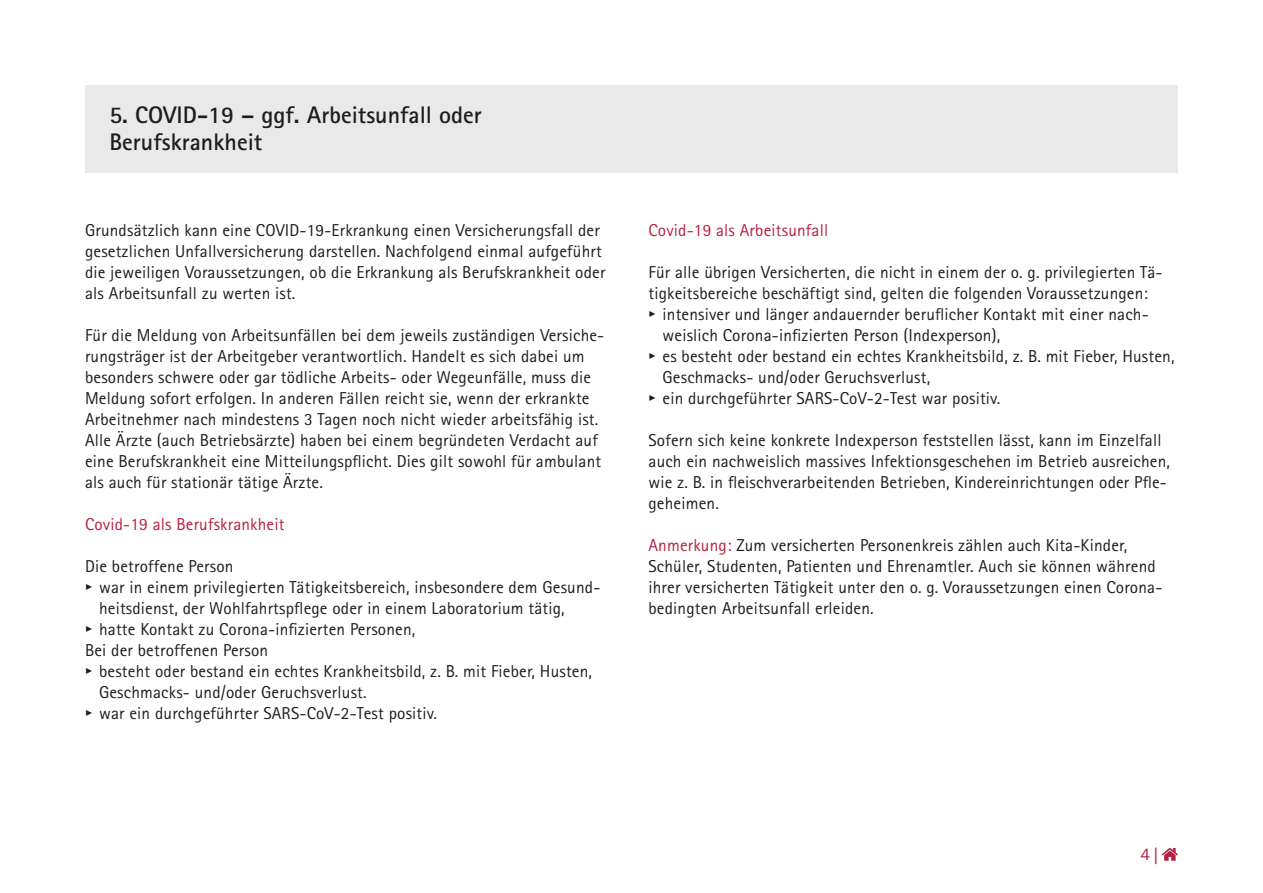
<style>
.page{position:relative;width:1263px;height:893px;background:#fff}
.page>*{position:absolute;margin:0;border:0;box-sizing:border-box;transform-origin:0 0}
.t1{font:700 24px/27px "Rotis Sans Serif Std";color:#1d1d1b}
.t2{font:17.25px/21px "Rotis Sans Serif Std";letter-spacing:.01em;color:#1d1d1b}
.t3{font:17.25px "Rotis Sans Serif Std";letter-spacing:.01em;color:#b71e3f}
.t4{font:16.5px "Franklin Gothic Itc T";color:#b71e3f}
.s1{font-family:"Dingbests";font-size:12px}
.s2{color:#b71e3f}
.s3{font-family:"News Gothic Std"}
</style>
<div class="page">
<div style="left:85px;top:85px;width:1093px;height:88px;background:#e9e9e9"></div>
<svg style="left:1162px;top:848px;width:16px;height:13px"></svg>
<h1 class="t1" style="left:109px;top:101px;width:374px">5. COVID-19 – ggf. Arbeitsunfall oder<br>Berufskrankheit</h1>
<p class="t2" style="left:85px;top:219px;width:522px">Grundsätzlich kann eine COVID-19-Erkrankung einen Versicherungsfall der gesetzlichen Unfallversicherung darstellen. Nachfolgend einmal aufgeführt die jeweiligen Voraussetzungen, ob die Erkrankung als Berufskrankheit oder als Arbeitsunfall zu werten ist.</p>
<p class="t2" style="left:85px;top:324px;width:521px">Für die Meldung von Arbeitsunfällen bei dem jeweils zuständigen Versiche&shy;rungsträger ist der Arbeitgeber verantwortlich. Handelt es sich dabei um besonders schwere oder gar tödliche Arbeits- oder Wegeunfälle, muss die Meldung sofort erfolgen. In anderen Fällen reicht sie, wenn der erkrankte Arbeitnehmer nach mindestens 3 Tagen noch nicht wieder arbeitsfähig ist.<br>Alle Ärzte (auch Betriebsärzte) haben bei einem begründeten Verdacht auf eine Berufskrankheit eine Mitteilungspflicht. Dies gilt sowohl für ambulant als auch für stationär tätige Ärzte.</p>
<p class="t3" style="left:85px;top:514px;width:201px">Covid-19 als Berufskrankheit</p>
<p class="t2" style="left:85px;top:555px;width:150px">Die betroffene Person</p>
<p class="t2" style="left:85px;top:576px;width:517px"><span class="s1">&gt;</span> war in einem privilegierten Tätigkeitsbereich, insbesondere dem Gesund-</p>
<p class="t2" style="left:99px;top:597px;width:467px">heitsdienst, der Wohlfahrtspflege oder in einem Laboratorium tätig,</p>
<p class="t2" style="left:85px;top:618px;width:332px"><span class="s1">&gt;</span> hatte Kontakt zu Corona-infizierten Personen,</p>
<p class="t2" style="left:85px;top:639px;width:185px">Bei der betroffenen Person</p>
<p class="t2" style="left:85px;top:660px;width:509px"><span class="s1">&gt;</span> besteht oder bestand ein echtes Krankheitsbild, z. B. mit Fieber, Husten,</p>
<p class="t2" style="left:99px;top:681px;width:269px">Geschmacks- und/oder Geruchsverlust.</p>
<p class="t2" style="left:85px;top:702px;width:353px"><span class="s1">&gt;</span> war ein durchgeführter SARS-CoV-2-Test positiv.</p>
<p class="t3" style="left:648px;top:220px;width:181px">Covid-19 als Arbeitsunfall</p>
<p class="t2" style="left:648px;top:261px;width:515px">Für alle übrigen Versicherten, die nicht in einem der o. g. privilegierten Tä-</p>
<p class="t2" style="left:648px;top:282px;width:501px">tigkeitsbereiche beschäftigt sind, gelten die folgenden Voraussetzungen:</p>
<p class="t2" style="left:648px;top:303px;width:502px"><span class="s1">&gt;</span> intensiver und länger andauernder beruflicher Kontakt mit einer nach-</p>
<p class="t2" style="left:662px;top:324px;width:339px">weislich Corona-infizierten Person (Indexperson),</p>
<p class="t2" style="left:648px;top:345px;width:528px"><span class="s1">&gt;</span> es besteht oder bestand ein echtes Krankheitsbild, z. B. mit Fieber, Husten,</p>
<p class="t2" style="left:662px;top:366px;width:269px">Geschmacks- und/oder Geruchsverlust,</p>
<p class="t2" style="left:648px;top:387px;width:353px"><span class="s1">&gt;</span> ein durchgeführter SARS-CoV-2-Test war positiv.</p>
<p class="t2" style="left:648px;top:429px;width:523px">Sofern sich keine konkrete Indexperson feststellen lässt, kann im Einzelfall auch ein nachweislich massives Infektionsgeschehen im Betrieb ausreichen, wie z. B. in fleischverarbeitenden Betrieben, Kindereinrichtungen oder Pfle&shy;geheimen.</p>
<p class="t2" style="left:648px;top:534px;width:515px"><span class="s2">Anmerkung:</span> Zum versicherten Personenkreis zählen auch Kita-Kinder, Schüler, Studenten, Patienten und Ehrenamtler. Auch sie können während ihrer versicherten Tätigkeit unter den o. g. Voraussetzungen einen Corona&shy;bedingten Arbeitsunfall erleiden.</p>
<p class="t4" style="left:1140px;top:845px;width:19px">4 <span class="s3">|</span></p>
</div>
